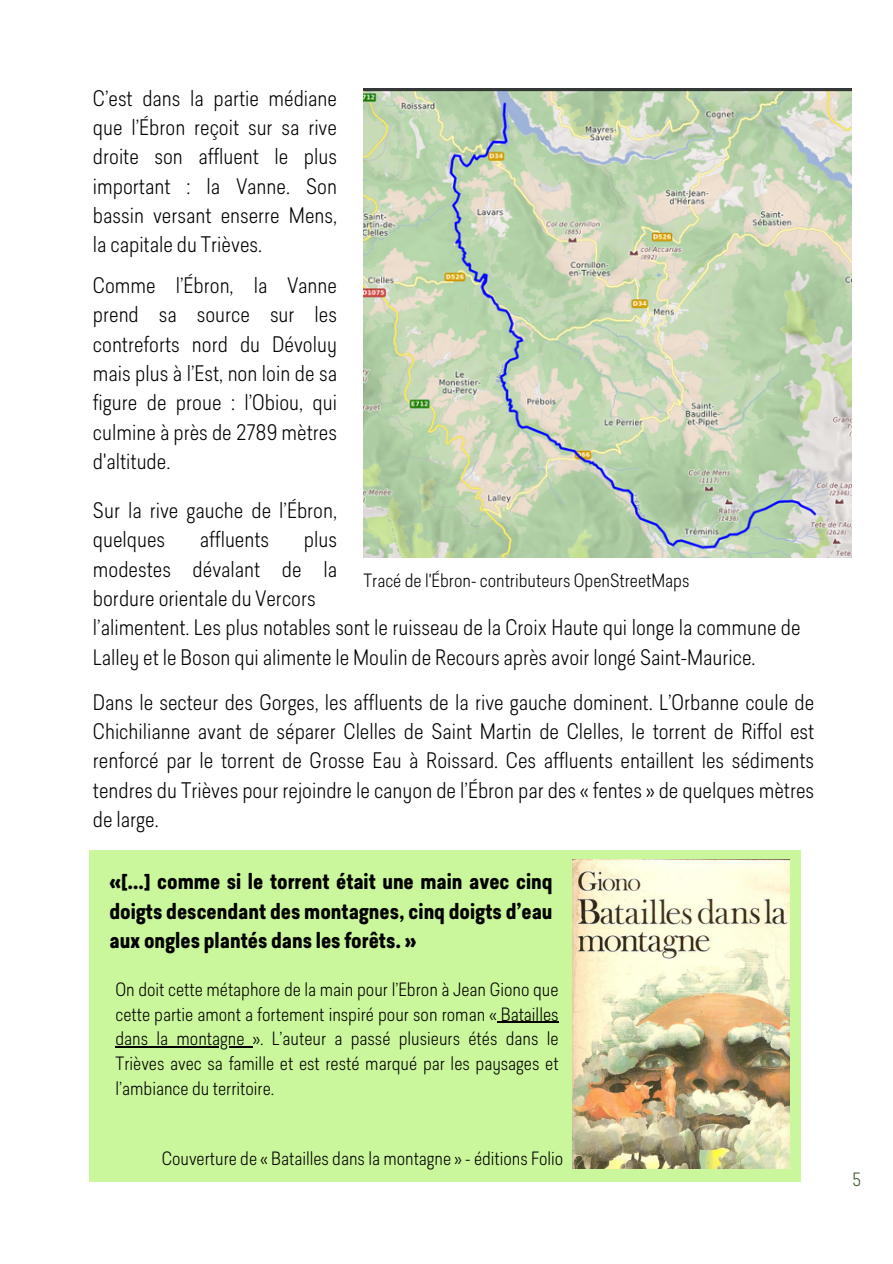
<style>
.page{position:relative;width:893px;height:1264px;background:#fff}
.page>*{position:absolute;margin:0;border:0;box-sizing:border-box;transform-origin:0 0}
.t1{font:300 21px/29.2px "Predige Rounded";color:#000;text-align:justify}
.t2{font:700 21px/29.2px "Predige Rounded";color:#000;text-align:justify}
.t3{font:300 18px/24.8px "Predige Rounded";color:#000;text-align:justify}
.t4{font:300 18px "Predige Rounded";color:#3f5825}
</style>
<div class="page">
<img style="left:363px;top:89px;width:487px;height:468px">
<div style="left:89px;top:850px;width:711px;height:331px;background:#caf79b"></div>
<img style="left:572px;top:859px;width:216px;height:309px">
<hr style="left:496px;top:1021px;width:62px;height:1px;background:#000">
<hr style="left:115px;top:1046px;width:129px;height:1px;background:#000">
<p class="t1" style="left:93px;top:86px;width:245px">C’est dans la partie médiane que l’Ébron reçoit sur sa rive droite son affluent le plus important : la Vanne. Son bassin versant enserre Mens, la capitale du Trièves.</p>
<p class="t1" style="left:93px;top:273px;width:245px">Comme l’Ébron, la Vanne prend sa source sur les contreforts nord du Dévoluy mais plus à l’Est, non loin de sa figure de proue : l’Obiou, qui culmine à près de 2789 mètres d'altitude.</p>
<p class="t1" style="left:93px;top:498px;width:245px">Sur la rive gauche de l’Ébron, quelques</p>
<p class="t1" style="left:200px;top:527px;width:71px">affluents</p>
<p class="t1" style="left:93px;top:527px;width:245px;text-indent:211px">plus modestes dévalant de la bordure orientale du Vercors</p>
<p class="t3" style="left:363px;top:570px;width:327px">Tracé de l'Ébron- contributeurs OpenStreetMaps</p>
<p class="t1" style="left:93px;top:615px;width:709px">l’alimentent. Les plus notables sont le ruisseau de la Croix Haute qui longe la commune de<br>Lalley et le Boson qui alimente le Moulin de Recours après avoir longé Saint-Maurice.</p>
<p class="t1" style="left:93px;top:690px;width:722px">Dans le secteur des Gorges, les affluents de la rive gauche dominent. L’Orbanne coule de Chichilianne avant de séparer Clelles de Saint Martin de Clelles, le torrent de Riffol est renforcé par le torrent de Grosse Eau à Roissard. Ces affluents entaillent les sédiments tendres du Trièves pour rejoindre le canyon de l’Ébron par des « fentes » de quelques mètres de large.</p>
<p class="t2" style="left:109px;top:869px;width:444px">«[…] comme si le torrent était une main avec cinq doigts descendant des montagnes, cinq doigts d’eau aux ongles plantés dans les forêts. »</p>
<p class="t3" style="left:115px;top:978px;width:444px">On doit cette métaphore de la main pour l’Ebron à Jean Giono que cette partie amont a fortement inspiré pour son roman « Batailles dans la montagne ». L’auteur a passé plusieurs étés dans le Trièves avec sa famille et est resté marqué par les paysages et l’ambiance du territoire.</p>
<p class="t3" style="left:162px;top:1148px;width:403px">Couverture de « Batailles dans la montagne » - éditions Folio</p>
<p class="t4" style="left:852px;top:1172px;width:10px">5</p>
</div>
